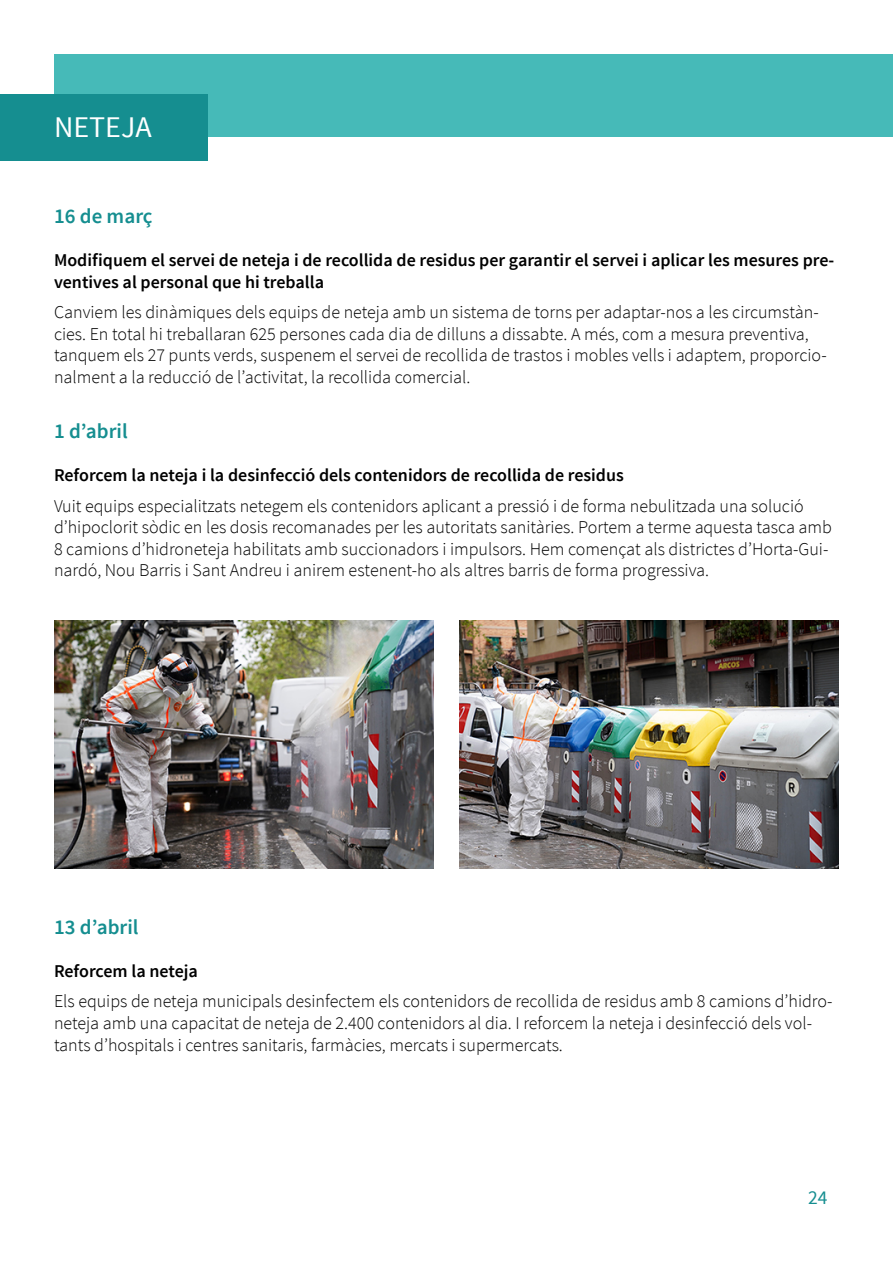
<style>
.page{position:relative;width:893px;height:1263px;background:#fff}
.page>*{position:absolute;margin:0;border:0;box-sizing:border-box;transform-origin:0 0}
.t1{font:30px "Source Sans Pro";color:#fff}
.t2{font:600 21px "Source Sans Pro";color:#158e90}
.t3{font:19.5px "Source Sans Pro";color:#158e90}
.t4{font:300 18px/21.6px "Source Sans Pro";color:#000}
.t5{font:600 18px/21.6px "Source Sans Pro";color:#000}
</style>
<div class="page">
<div style="left:55px;top:54px;width:838px;height:83px;background:#46bab8"></div>
<div style="left:0;top:94px;width:208px;height:67px;background:#158e90"></div>
<img style="left:54px;top:621px;width:379px;height:247px">
<img style="left:459px;top:621px;width:380px;height:247px">
<h1 class="t1" style="left:54px;top:108px;width:99px">NETEJA</h1>
<p class="t2" style="left:54px;top:203px;width:100px">16 de març</p>
<p class="t5" style="left:54px;top:250px;width:782px">Modifiquem el servei de neteja i de recollida de residus per garantir el servei i aplicar les mesures pre&shy;ventives al personal que hi treballa</p>
<p class="t4" style="left:54px;top:301px;width:774px">Canviem les dinàmiques dels equips de neteja amb un sistema de torns per adaptar-nos a les circumstàn&shy;cies. En total hi treballaran 625 persones cada dia de dilluns a dissabte. A més, com a mesura preventiva, tanquem els 27 punts verds, suspenem el servei de recollida de trastos i mobles vells i adaptem, proporcio&shy;nalment a la reducció de l’activitat, la recollida comercial.</p>
<p class="t2" style="left:54px;top:418px;width:75px">1 d’abril</p>
<p class="t5" style="left:54px;top:465px;width:571px">Reforcem la neteja i la desinfecció dels contenidors de recollida de residus</p>
<p class="t4" style="left:54px;top:495px;width:779px">Vuit equips especialitzats netegem els contenidors aplicant a pressió i de forma nebulitzada una solució d’hipoclorit sòdic en les dosis recomanades per les autoritats sanitàries. Portem a terme aquesta tasca amb 8 camions d’hidroneteja habilitats amb succionadors i impulsors. Hem començat als districtes d’Horta-Gui&shy;nardó, Nou Barris i Sant Andreu i anirem estenent-ho als altres barris de forma progressiva.</p>
<p class="t2" style="left:54px;top:914px;width:86px">13 d’abril</p>
<p class="t5" style="left:54px;top:961px;width:145px">Reforcem la neteja</p>
<p class="t4" style="left:54px;top:991px;width:780px">Els equips de neteja municipals desinfectem els contenidors de recollida de residus amb 8 camions d’hidro&shy;neteja amb una capacitat de neteja de 2.400 contenidors al dia. I reforcem la neteja i desinfecció dels vol&shy;tants d’hospitals i centres sanitaris, farmàcies, mercats i supermercats.</p>
<p class="t3" style="left:808px;top:1185px;width:21px">24</p>
</div>
